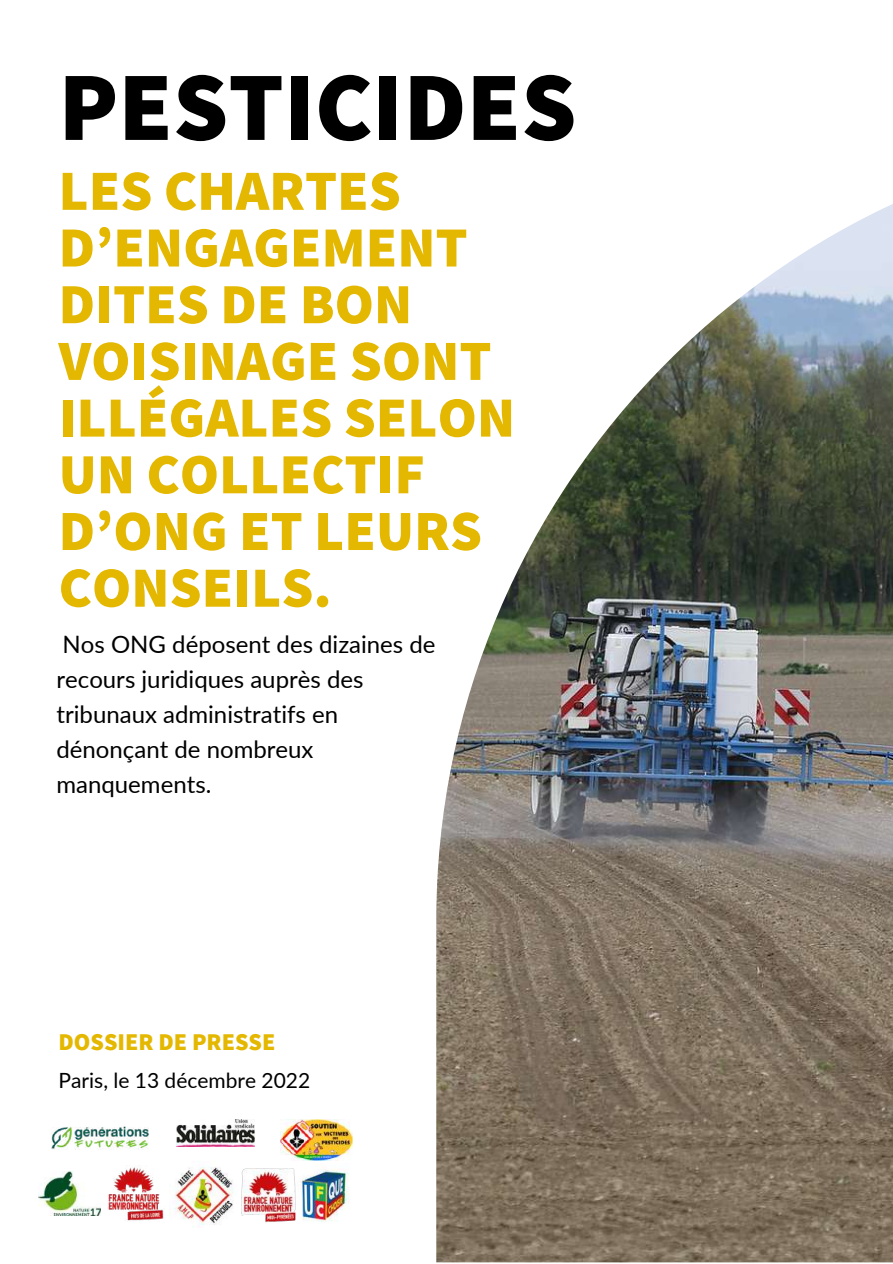
<style>
.page{position:relative;width:893px;height:1264px;background:#fff}
.page>*{position:absolute;margin:0;border:0;box-sizing:border-box;transform-origin:0 0}
.t1{font:800 98.25px "Assistant";color:#000}
.t2{font:800 56.85px/56.7px "Assistant";color:#e4b800}
.t3{font:24px/34.8px "Lato";color:#000}
.t4{font:800 24px "Assistant";color:#e4b800}
.t5{font:21px "Lato";color:#000}
</style>
<div class="page">
<img style="left:436px;top:204px;width:456px;height:1058px">
<img style="left:51px;top:1126px;width:98px;height:24px">
<img style="left:170px;top:1161px;width:64px;height:66px">
<img style="left:295px;top:1169px;width:54px;height:53px">
<img style="left:176px;top:1119px;width:79px;height:27px">
<img style="left:280px;top:1119px;width:72px;height:41px">
<img style="left:39px;top:1171px;width:62px;height:44px">
<img style="left:241px;top:1168px;width:54px;height:54px">
<img style="left:108px;top:1167px;width:56px;height:54px">
<h1 class="t1" style="left:59px;top:40px;width:519px">PESTICIDES</h1>
<h2 class="t2" style="left:59px;top:161px;width:458px">LES CHARTES<br>D’ENGAGEMENT<br>DITES DE BON<br>VOISINAGE SONT<br>ILLÉGALES SELON<br>UN COLLECTIF<br>D’ONG ET LEURS<br>CONSEILS.</h2>
<p class="t3" style="left:56px;top:626px;width:380px">Nos ONG déposent des dizaines de recours juridiques auprès des tribunaux administratifs en dénonçant de nombreux manquements.</p>
<p class="t4" style="left:59px;top:1025px;width:218px">DOSSIER DE PRESSE</p>
<p class="t5" style="left:59px;top:1067px;width:253px">Paris, le 13 décembre 2022</p>
</div>
